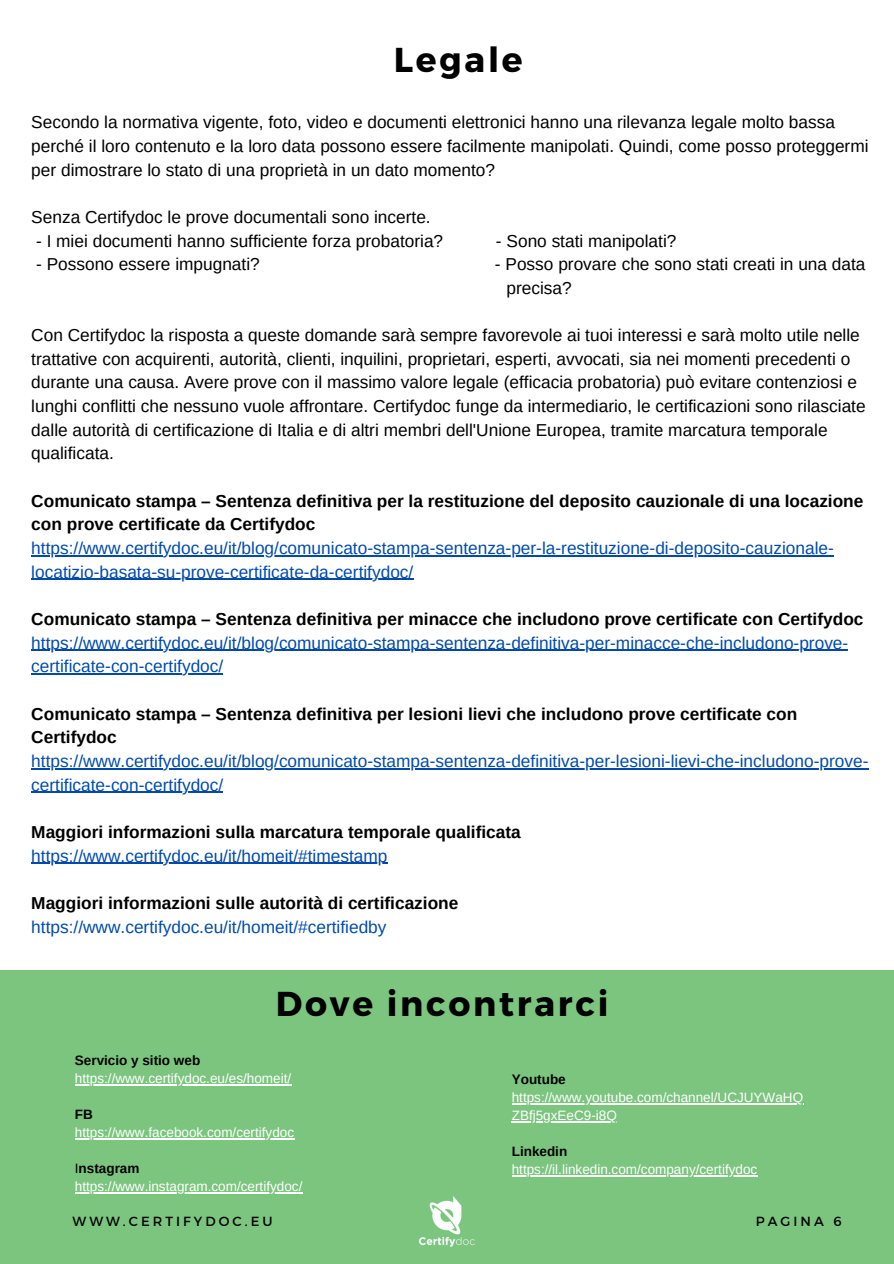
<style>
.page{position:relative;width:894px;height:1264px;background:#fff}
.page>*{position:absolute;margin:0;border:0;box-sizing:border-box;transform-origin:0 0}
.t1{font:700 34.5px "Montserrat";letter-spacing:.08em;color:#000}
.t2{font:17.25px/23.7px "Arimo";color:#000}
.t3{font:17.25px/23.7px "Arimo";color:#004aad}
.t4{font:700 17.25px/23.7px "Arimo";color:#000}
.t5{font:13.5px/18px "Arimo";color:#fff}
.t6{font:700 13.5px "Arimo";color:#000}
.t7{font:13.2px "Montserrat";letter-spacing:.23em;color:#000}
.s1{color:#000}
.s2{font-weight:700;color:#000}
</style>
<div class="page">
<hr style="left:31px;top:555px;width:802px;height:1px;background:#004aad">
<hr style="left:31px;top:579px;width:382px;height:1px;background:#004aad">
<hr style="left:31px;top:650px;width:817px;height:1px;background:#004aad">
<hr style="left:31px;top:673px;width:192px;height:1px;background:#004aad">
<hr style="left:31px;top:768px;width:837px;height:1px;background:#004aad">
<hr style="left:31px;top:791px;width:192px;height:2px;background:#004aad">
<hr style="left:31px;top:862px;width:356px;height:1px;background:#004aad">
<div style="left:0;top:970px;width:893px;height:293px;background:#7bc57e"></div>
<hr style="left:75px;top:1084px;width:216px;height:1px;background:#fff">
<hr style="left:75px;top:1138px;width:219px;height:1px;background:#fff">
<hr style="left:75px;top:1192px;width:227px;height:1px;background:#fff">
<hr style="left:511px;top:1103px;width:292px;height:1px;background:#fff">
<hr style="left:511px;top:1121px;width:105px;height:1px;background:#fff">
<hr style="left:511px;top:1175px;width:246px;height:1px;background:#fff">
<img style="left:418px;top:1196px;width:57px;height:51px">
<h1 class="t1" style="left:393px;top:38px;width:130px">Legale</h1>
<p class="t2" style="left:31px;top:110px;width:838px">Secondo la normativa vigente, foto, video e documenti elettronici hanno una rilevanza legale molto bassa perché il loro contenuto e la loro data possono essere facilmente manipolati. Quindi, come posso proteggermi per dimostrare lo stato di una proprietà in un dato momento?</p>
<p class="t2" style="left:31px;top:205px;width:401px">Senza Certifydoc le prove documentali sono incerte.</p>
<p class="t2" style="left:36px;top:229px;width:408px">- I miei documenti hanno sufficiente forza probatoria?</p>
<p class="t2" style="left:496px;top:229px;width:182px">- Sono stati manipolati?</p>
<p class="t2" style="left:36px;top:252px;width:225px">- Possono essere impugnati?</p>
<p class="t2" style="left:506px;top:252px;width:360px;text-indent:-11px">- Posso provare che sono stati creati in una data precisa?</p>
<p class="t2" style="left:31px;top:323px;width:835px">Con Certifydoc la risposta a queste domande sarà sempre favorevole ai tuoi interessi e sarà molto utile nelle trattative con acquirenti, autorità, clienti, inquilini, proprietari, esperti, avvocati, sia nei momenti precedenti o durante una causa. Avere prove con il massimo valore legale (efficacia probatoria) può evitare contenziosi e lunghi conflitti che nessuno vuole affrontare. Certifydoc funge da intermediario, le certificazioni sono rilasciate dalle autorità di certificazione di Italia e di altri membri dell'Unione Europea, tramite marcatura temporale qualificata.</p>
<p class="t4" style="left:31px;top:489px;width:833px">Comunicato stampa – Sentenza definitiva per la restituzione del deposito cauzionale di una locazione con prove certificate da Certifydoc</p>
<p class="t3" style="left:31px;top:536px;width:803px">https://www.certifydoc.eu/it/blog/comunicato-stampa-sentenza-per-la-restituzione-di-deposito-cauzionale&shy;locatizio-basata-su-prove-certificate-da-certifydoc/</p>
<p class="t4" style="left:31px;top:607px;width:833px">Comunicato stampa – Sentenza definitiva per minacce che includono prove certificate con Certifydoc</p>
<p class="t3" style="left:31px;top:631px;width:818px">https://www.certifydoc.eu/it/blog/comunicato-stampa-sentenza-definitiva-per-minacce-che-includono-prove&shy;certificate-con-certifydoc/</p>
<p class="t4" style="left:31px;top:701px;width:767px">Comunicato stampa – Sentenza definitiva per lesioni lievi che includono prove certificate con<br>Certifydoc</p>
<p class="t3" style="left:31px;top:749px;width:838px">https://www.certifydoc.eu/it/blog/comunicato-stampa-sentenza-definitiva-per-lesioni-lievi-che-includono-prove&shy;certificate-con-certifydoc/</p>
<p class="t4" style="left:31px;top:820px;width:491px">Maggiori informazioni sulla marcatura temporale qualificata</p>
<p class="t3" style="left:31px;top:843px;width:357px">https://www.certifydoc.eu/it/homeit/#timestamp</p>
<p class="t4" style="left:31px;top:891px;width:428px">Maggiori informazioni sulle autorità di certificazione</p>
<p class="t3" style="left:31px;top:914px;width:356px">https://www.certifydoc.eu/it/homeit/#certifiedby</p>
<h1 class="t1" style="left:276px;top:981px;width:334px">Dove incontrarci</h1>
<p class="t6" style="left:75px;top:1052px;width:127px">Servicio y sitio web</p>
<p class="t5" style="left:75px;top:1069px;width:218px">https://www.certifydoc.eu/es/homeit/</p>
<p class="t6" style="left:75px;top:1106px;width:19px">FB</p>
<p class="t5" style="left:75px;top:1123px;width:221px">https://www.facebook.com/certifydoc</p>
<p class="t5" style="left:75px;top:1159px;width:229px"><span class="s1">I</span><span class="s2">nstagram </span>https://www.instagram.com/certifydoc/</p>
<p class="t6" style="left:511px;top:1071px;width:55px">Youtube</p>
<p class="t5" style="left:511px;top:1088px;width:293px">https://www.youtube.com/channel/UCJUYWaHQ<br>ZBfj5gxEeC9-i8Q</p>
<p class="t6" style="left:511px;top:1143px;width:57px">Linkedin</p>
<p class="t5" style="left:511px;top:1160px;width:247px">https://il.linkedin.com/company/certifydoc</p>
<p class="t7" style="left:73px;top:1212px;width:201px">WWW.CERTIFYDOC.EU</p>
<p class="t7" style="left:755px;top:1212px;width:87px">PAGINA 6</p>
</div>
